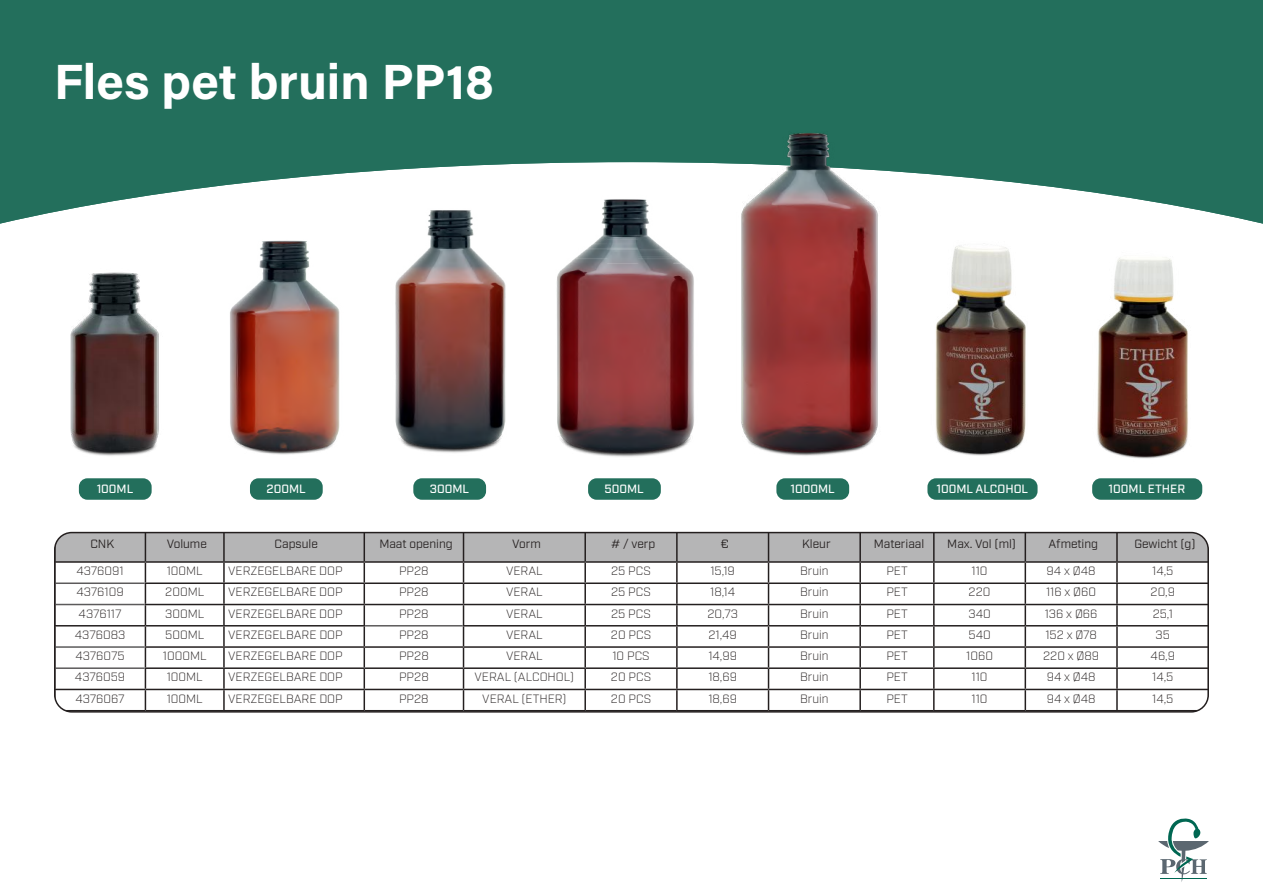
<style>
.page{position:relative;width:1263px;height:893px;background:#fff}
.page>*{position:absolute;margin:0;border:0;box-sizing:border-box;transform-origin:0 0}
.t1{font:700 49.5px "Acumin Pro";color:#fff}
.t2{font:300 12px "Industry";color:#241f1f}
.t3{font:12px "Industry";color:#241f1f}
.t4{font:500 12px "Industry";color:#fff}
</style>
<div class="page">
<svg style="left:1px;top:0;width:1262px;height:224px;background:#418272"></svg>
<svg style="left:1158px;top:818px;width:51px;height:64px"></svg>
<hr style="left:1160px;top:878px;width:47px;height:1px;background:#006752">
<svg style="left:0;top:0;width:1px;height:224px"></svg>
<img style="left:230px;top:240px;width:110px;height:215px">
<img style="left:70px;top:272px;width:89px;height:184px">
<img style="left:386px;top:203px;width:129px;height:250px">
<img style="left:551px;top:179px;width:148px;height:278px">
<img style="left:731px;top:127px;width:157px;height:329px">
<svg style="left:55px;top:533px;width:1154px;height:177px"></svg>
<hr style="left:55px;top:710px;width:90px;height:1px;background:#241f1f">
<hr style="left:1117px;top:710px;width:91px;height:1px;background:#241f1f">
<hr style="left:56px;top:582px;width:89px;height:2px;background:#5c5a5b">
<hr style="left:56px;top:604px;width:89px;height:1px;background:#5c5a5b">
<hr style="left:365px;top:625px;width:98px;height:1px;background:#5c5a5b">
<hr style="left:56px;top:646px;width:89px;height:2px;background:#5c5a5b">
<hr style="left:56px;top:667px;width:89px;height:2px;background:#5c5a5b">
<div style="left:54px;top:532px;width:1155px;height:181px;border:2px solid #241f1f;border-radius:17px"></div>
<div style="left:79px;top:478px;width:73px;height:22px;background:#236f5c;border-radius:9px"></div>
<div style="left:250px;top:478px;width:73px;height:22px;background:#236f5c;border-radius:9px"></div>
<div style="left:413px;top:478px;width:73px;height:22px;background:#236f5c;border-radius:9px"></div>
<div style="left:588px;top:478px;width:73px;height:22px;background:#236f5c;border-radius:9px"></div>
<div style="left:776px;top:478px;width:73px;height:22px;background:#236f5c;border-radius:9px"></div>
<img style="left:935px;top:245px;width:91px;height:211px">
<div style="left:927px;top:478px;width:110px;height:22px;background:#236f5c;border-radius:9px"></div>
<img style="left:1097px;top:257px;width:91px;height:202px">
<div style="left:1092px;top:478px;width:110px;height:22px;background:#236f5c;border-radius:9px"></div>
<h1 class="t1" style="left:54px;top:47px;width:441px">Fles pet bruin PP18</h1>
<h1 class="t1" style="left:96px;top:47px;width:541px">acons verre jaune PP28</h1>
<p class="t4" style="left:97px;top:482px;width:38px">100ML</p>
<p class="t4" style="left:266px;top:482px;width:41px">200ML</p>
<p class="t4" style="left:430px;top:482px;width:41px">300ML</p>
<p class="t4" style="left:604px;top:482px;width:41px">500ML</p>
<p class="t4" style="left:790px;top:482px;width:46px">1000ML</p>
<p class="t4" style="left:936px;top:482px;width:93px">100ML ALCOHOL</p>
<p class="t4" style="left:1108px;top:482px;width:78px">100ML ETHER</p>
<p class="t3" style="left:90px;top:536px;width:25px">CNK</p>
<p class="t3" style="left:167px;top:536px;width:42px">Volume</p>
<p class="t3" style="left:275px;top:536px;width:45px">Capsule</p>
<p class="t3" style="left:379px;top:536px;width:75px">Maat opening</p>
<p class="t3" style="left:512px;top:536px;width:30px">Vorm</p>
<p class="t3" style="left:611px;top:536px;width:46px"># / verp</p>
<p class="t3" style="left:721px;top:536px;width:10px">€</p>
<p class="t3" style="left:802px;top:536px;width:30px">Kleur</p>
<p class="t3" style="left:874px;top:536px;width:52px">Materiaal</p>
<p class="t3" style="left:947px;top:536px;width:70px">Max. Vol (ml)</p>
<p class="t3" style="left:1048px;top:536px;width:51px">Afmeting</p>
<p class="t3" style="left:1134px;top:536px;width:63px">Gewicht (g)</p>
<p class="t2" style="left:76px;top:564px;width:49px">4376091</p>
<p class="t2" style="left:167px;top:564px;width:38px">100ML</p>
<p class="t2" style="left:228px;top:564px;width:116px">VERZEGELBARE DOP</p>
<p class="t2" style="left:399px;top:564px;width:31px">PP28</p>
<p class="t2" style="left:506px;top:564px;width:38px">VERAL</p>
<p class="t2" style="left:611px;top:564px;width:41px">25 PCS</p>
<p class="t2" style="left:710px;top:564px;width:26px">15,19</p>
<p class="t2" style="left:800px;top:564px;width:30px">Bruin</p>
<p class="t2" style="left:886px;top:564px;width:23px">PET</p>
<p class="t2" style="left:971px;top:564px;width:18px">110</p>
<p class="t2" style="left:1047px;top:564px;width:50px">94 x Ø48</p>
<p class="t2" style="left:1152px;top:564px;width:23px">14,5</p>
<p class="t2" style="left:76px;top:585px;width:49px">4376109</p>
<p class="t2" style="left:165px;top:585px;width:41px">200ML</p>
<p class="t2" style="left:228px;top:585px;width:116px">VERZEGELBARE DOP</p>
<p class="t2" style="left:399px;top:585px;width:31px">PP28</p>
<p class="t2" style="left:506px;top:585px;width:38px">VERAL</p>
<p class="t2" style="left:611px;top:585px;width:41px">25 PCS</p>
<p class="t2" style="left:710px;top:585px;width:26px">18,14</p>
<p class="t2" style="left:800px;top:585px;width:30px">Bruin</p>
<p class="t2" style="left:886px;top:585px;width:23px">PET</p>
<p class="t2" style="left:969px;top:585px;width:23px">220</p>
<p class="t2" style="left:1046px;top:585px;width:52px">116 x Ø60</p>
<p class="t2" style="left:1150px;top:585px;width:26px">20,9</p>
<p class="t2" style="left:79px;top:606px;width:44px">4376117</p>
<p class="t2" style="left:165px;top:606px;width:41px">300ML</p>
<p class="t2" style="left:228px;top:606px;width:116px">VERZEGELBARE DOP</p>
<p class="t2" style="left:399px;top:606px;width:31px">PP28</p>
<p class="t2" style="left:506px;top:606px;width:38px">VERAL</p>
<p class="t2" style="left:611px;top:606px;width:41px">25 PCS</p>
<p class="t2" style="left:707px;top:606px;width:32px">20,73</p>
<p class="t2" style="left:800px;top:606px;width:30px">Bruin</p>
<p class="t2" style="left:886px;top:606px;width:23px">PET</p>
<p class="t2" style="left:968px;top:606px;width:24px">340</p>
<p class="t2" style="left:1045px;top:606px;width:54px">136 x Ø66</p>
<p class="t2" style="left:1153px;top:606px;width:22px">25,1</p>
<p class="t2" style="left:75px;top:627px;width:52px">4376083</p>
<p class="t2" style="left:165px;top:627px;width:41px">500ML</p>
<p class="t2" style="left:228px;top:627px;width:116px">VERZEGELBARE DOP</p>
<p class="t2" style="left:399px;top:627px;width:31px">PP28</p>
<p class="t2" style="left:506px;top:627px;width:38px">VERAL</p>
<p class="t2" style="left:611px;top:627px;width:42px">20 PCS</p>
<p class="t2" style="left:708px;top:627px;width:30px">21,49</p>
<p class="t2" style="left:800px;top:627px;width:30px">Bruin</p>
<p class="t2" style="left:886px;top:627px;width:23px">PET</p>
<p class="t2" style="left:968px;top:627px;width:24px">540</p>
<p class="t2" style="left:1045px;top:627px;width:53px">152 x Ø78</p>
<p class="t2" style="left:1156px;top:627px;width:16px">35</p>
<p class="t2" style="left:75px;top:649px;width:51px">4376075</p>
<p class="t2" style="left:163px;top:649px;width:45px">1000ML</p>
<p class="t2" style="left:228px;top:649px;width:116px">VERZEGELBARE DOP</p>
<p class="t2" style="left:399px;top:649px;width:31px">PP28</p>
<p class="t2" style="left:506px;top:649px;width:38px">VERAL</p>
<p class="t2" style="left:612px;top:649px;width:39px">10 PCS</p>
<p class="t2" style="left:708px;top:649px;width:30px">14,99</p>
<p class="t2" style="left:800px;top:649px;width:30px">Bruin</p>
<p class="t2" style="left:886px;top:649px;width:23px">PET</p>
<p class="t2" style="left:966px;top:649px;width:28px">1060</p>
<p class="t2" style="left:1043px;top:649px;width:58px">220 x Ø89</p>
<p class="t2" style="left:1150px;top:649px;width:26px">46,9</p>
<p class="t2" style="left:75px;top:670px;width:52px">4376059</p>
<p class="t2" style="left:167px;top:670px;width:38px">100ML</p>
<p class="t2" style="left:228px;top:670px;width:116px">VERZEGELBARE DOP</p>
<p class="t2" style="left:399px;top:670px;width:31px">PP28</p>
<p class="t2" style="left:474px;top:670px;width:101px">VERAL (ALCOHOL)</p>
<p class="t2" style="left:611px;top:670px;width:42px">20 PCS</p>
<p class="t2" style="left:708px;top:670px;width:30px">18,69</p>
<p class="t2" style="left:800px;top:670px;width:30px">Bruin</p>
<p class="t2" style="left:886px;top:670px;width:23px">PET</p>
<p class="t2" style="left:971px;top:670px;width:18px">110</p>
<p class="t2" style="left:1047px;top:670px;width:50px">94 x Ø48</p>
<p class="t2" style="left:1152px;top:670px;width:23px">14,5</p>
<p class="t2" style="left:75px;top:691px;width:51px">4376067</p>
<p class="t2" style="left:167px;top:691px;width:38px">100ML</p>
<p class="t2" style="left:228px;top:691px;width:116px">VERZEGELBARE DOP</p>
<p class="t2" style="left:399px;top:691px;width:31px">PP28</p>
<p class="t2" style="left:482px;top:691px;width:86px">VERAL (ETHER)</p>
<p class="t2" style="left:611px;top:691px;width:42px">20 PCS</p>
<p class="t2" style="left:708px;top:691px;width:30px">18,69</p>
<p class="t2" style="left:800px;top:691px;width:30px">Bruin</p>
<p class="t2" style="left:886px;top:691px;width:23px">PET</p>
<p class="t2" style="left:971px;top:691px;width:18px">110</p>
<p class="t2" style="left:1047px;top:691px;width:50px">94 x Ø48</p>
<p class="t2" style="left:1152px;top:691px;width:23px">14,5</p>
</div>
